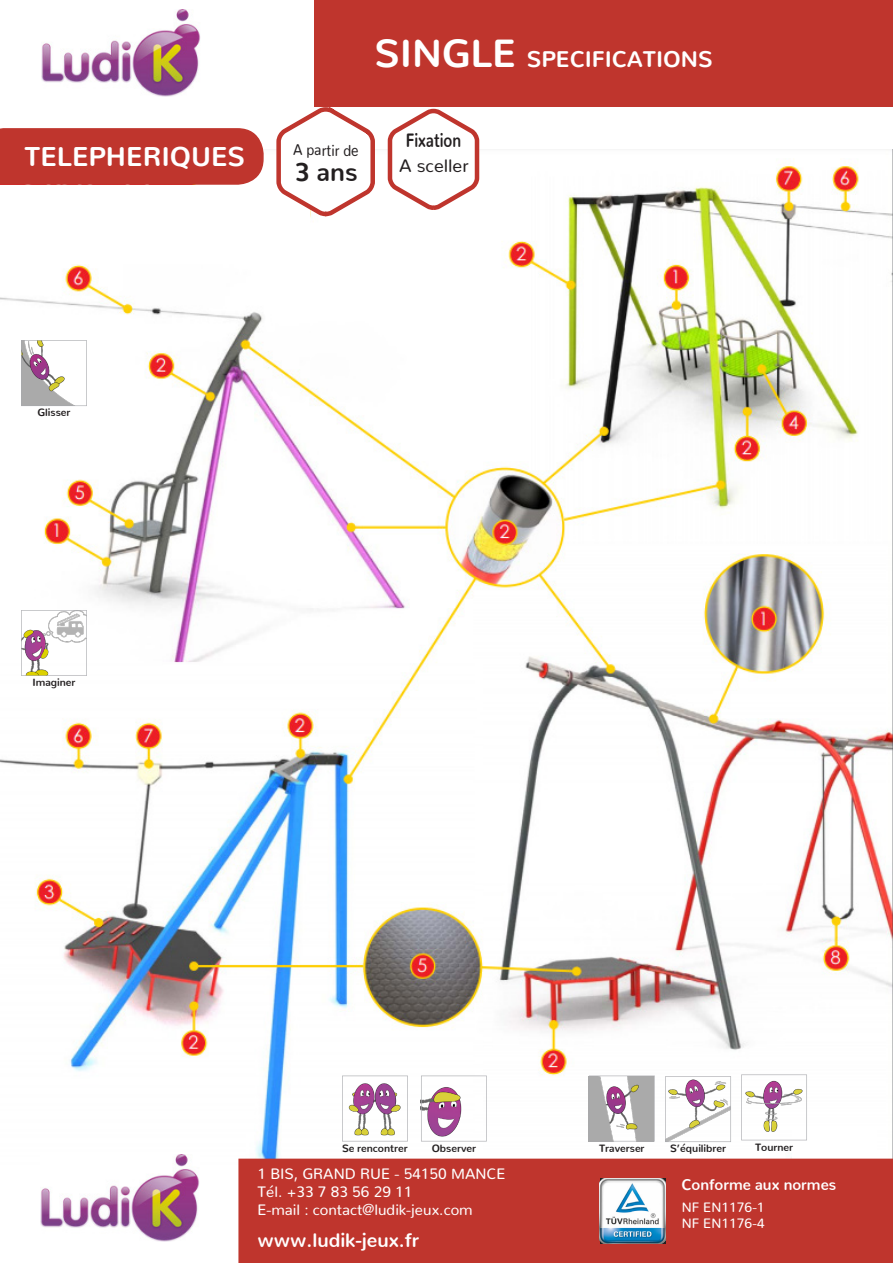
<style>
.page{position:relative;width:893px;height:1263px;background:#fff}
.page>*{position:absolute;margin:0;border:0;box-sizing:border-box;transform-origin:0 0}
.t1{font:700 27px "Nunito";color:#fff}
.t2{font:700 25.5px "Nunito";color:#231f20}
.t3{font:700 22.5px "Nunito";color:#fff}
.t4{font:700 19.5px "Nunito";color:#fff}
.t5{font:700 19.2px "Nunito";color:#231f20;scale:.78 1}
.t6{font:18px "Nunito";color:#231f20}
.t7{font:15.45px "Nunito";color:#231f20;scale:.88 1}
.t8{font:700 15.3px "Nunito";color:#fff}
.t9{font:15px/18px "Nunito";color:#fff}
.t10{font:13.5px "Nunito";color:#fff}
.t11{font:700 10.5px "Nunito";color:#231f20}
.s1{font-size:39px}
.s2{font-size:16.05px}
.s3{font-size:15.75px}
.s4{font-size:16.65px}
</style>
<div class="page">
<img style="left:0;top:150px;width:893px;height:1008px">
<div style="left:792px;top:1129px;width:84px;height:29px;background:#fff"></div>
<img style="left:41px;top:9px;width:160px;height:87px">
<div style="left:238px;top:1158px;width:655px;height:105px;background:#bf352d"></div>
<img style="left:40px;top:1154px;width:160px;height:87px">
<img style="left:600px;top:1178px;width:65px;height:65px">
<svg style="left:342px;top:1075px;width:66px;height:66px"></svg>
<svg style="left:665px;top:1076px;width:66px;height:66px"></svg>
<svg style="left:421px;top:1075px;width:66px;height:66px"></svg>
<svg style="left:589px;top:1075px;width:66px;height:66px"></svg>
<div style="left:0;top:185px;width:309px;height:79px;background:#fff"></div>
<div style="left:315px;top:0;width:578px;height:107px;background:#bf352d"></div>
<svg style="left:276px;top:106px;width:100px;height:111px"></svg>
<svg style="left:385px;top:108px;width:96px;height:105px"></svg>
<svg style="left:21px;top:340px;width:66px;height:66px"></svg>
<svg style="left:21px;top:610px;width:66px;height:66px"></svg>
<svg style="left:741px;top:1074px;width:66px;height:66px"></svg>
<div style="left:0;top:128px;width:264px;height:57px;background:#bf352d"></div>
<p class="t1" style="left:25px;top:132px;width:222px">TELEPHERIQUES</p>
<p class="t3" style="left:375px;top:39px;width:340px"><span class="s1">SINGLE</span> SPECIFICATIONS</p>
<p class="t7" style="left:293px;top:137px;width:76px">A pa<span class="s2">rt</span><span class="s3">ir d</span><span class="s4">e</span></p>
<p class="t2" style="left:294px;top:149px;width:65px">3 ans</p>
<p class="t5" style="left:406px;top:123px;width:72px">Fixation</p>
<p class="t6" style="left:399px;top:151px;width:71px">A sceller</p>
<p class="t11" style="left:38px;top:403px;width:34px">Glisser</p>
<p class="t11" style="left:32px;top:673px;width:45px">Imaginer</p>
<p class="t11" style="left:342px;top:1138px;width:67px">Se rencontrer</p>
<p class="t11" style="left:432px;top:1138px;width:46px">Observer</p>
<p class="t11" style="left:599px;top:1138px;width:47px">Traverser</p>
<p class="t11" style="left:670px;top:1139px;width:58px">S’équilibrer</p>
<p class="t11" style="left:755px;top:1137px;width:40px">Tourner</p>
<p class="t9" style="left:258px;top:1163px;width:250px">1 BIS, GRAND RUE - 54150 MANCE<br>Tél. +33 7 83 56 29 11<br>E-mail : contact@ludik-jeux.com</p>
<p class="t4" style="left:258px;top:1222px;width:163px">www.ludik-jeux.fr</p>
<p class="t8" style="left:682px;top:1171px;width:156px">Conforme aux normes</p>
<p class="t10" style="left:682px;top:1195px;width:84px">NF EN1176-1</p>
<p class="t10" style="left:682px;top:1211px;width:84px">NF EN1176-4</p>
</div>
